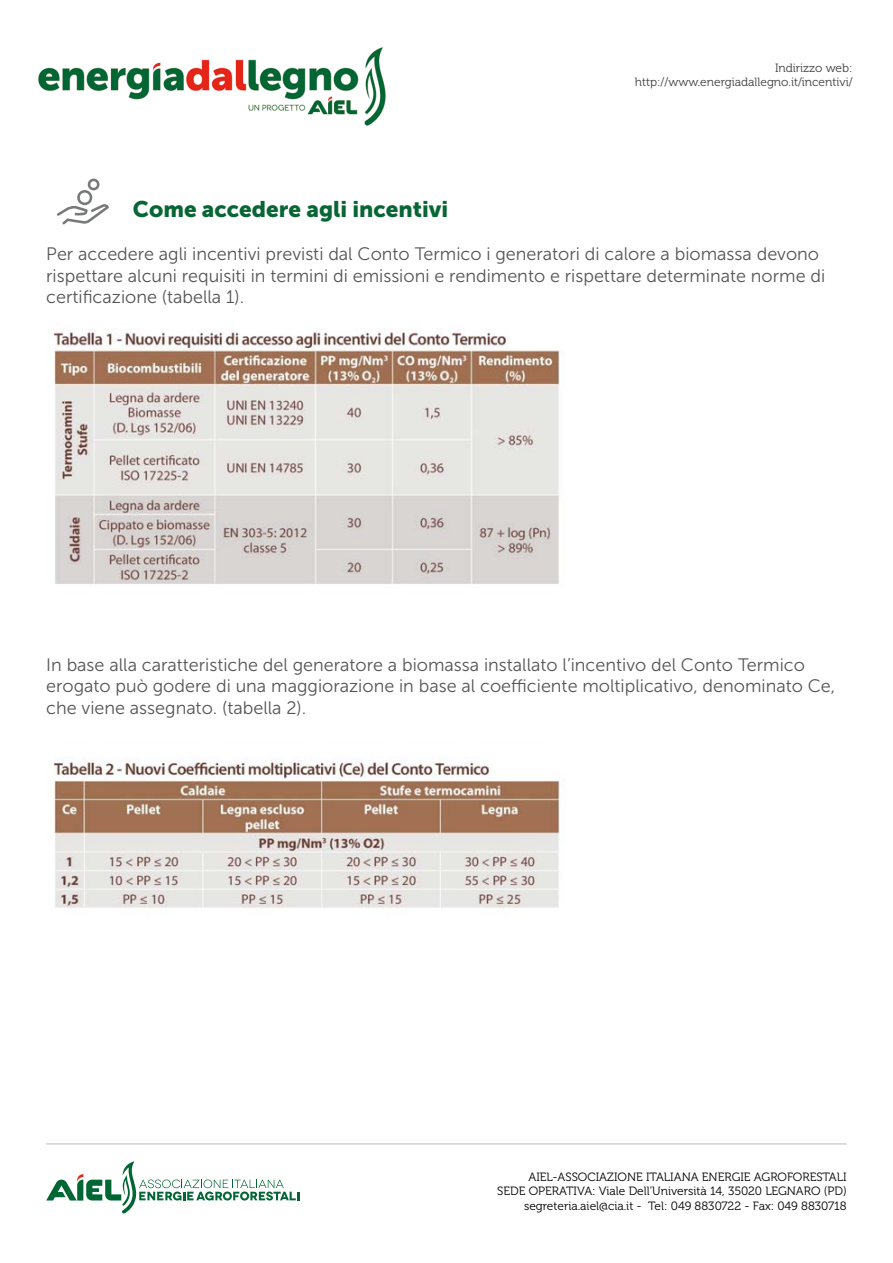
<style>
.page{position:relative;width:893px;height:1263px;background:#fff}
.page>*{position:absolute;margin:0;border:0;box-sizing:border-box;transform-origin:0 0}
.t1{font:22.5px "Museo Sans 900";color:#086634}
.t2{font:18px/21.6px "Museo Sans 300";color:#555}
.t3{font:12px/14.4px "Museo 300";color:#000;text-align:right}
.t4{font:12px/14.4px "Museo 300";color:#3e3d40;text-align:right}
</style>
<div class="page">
<img style="left:38px;top:47px;width:348px;height:79px">
<hr style="left:46px;top:1143px;width:801px;height:2px;background:#d0d1d2">
<svg style="left:46px;top:1161px;width:253px;height:52px"></svg>
<img style="left:53px;top:328px;width:507px;height:256px">
<img style="left:53px;top:757px;width:508px;height:151px">
<svg style="left:57px;top:179px;width:52px;height:45px"></svg>
<p class="t4" style="left:635px;top:61px;width:219px">Indirizzo web: http://www.energiadallegno.it/incentivi/</p>
<p class="t1" style="left:133px;top:196px;width:317px">Come accedere agli incentivi</p>
<p class="t2" style="left:46px;top:243px;width:780px">Per accedere agli incentivi previsti dal Conto Termico i generatori di calore a biomassa devono rispettare alcuni requisiti in termini di emissioni e rendimento e rispettare determinate norme di certificazione (tabella 1).</p>
<p class="t2" style="left:46px;top:654px;width:790px">In base alla caratteristiche del generatore a biomassa installato l’incentivo del Conto Termico erogato può godere di una maggiorazione in base al coefficiente moltiplicativo, denominato Ce, che viene assegnato. (tabella 2).</p>
<p class="t3" style="left:497px;top:1170px;width:351px">AIEL-ASSOCIAZIONE ITALIANA ENERGIE AGROFORESTALI<br>SEDE OPERATIVA: Viale Dell’Università 14, 35020 LEGNARO (PD) segreteria.aiel@cia.it - Tel: 049 8830722 - Fax: 049 8830718</p>
</div>
